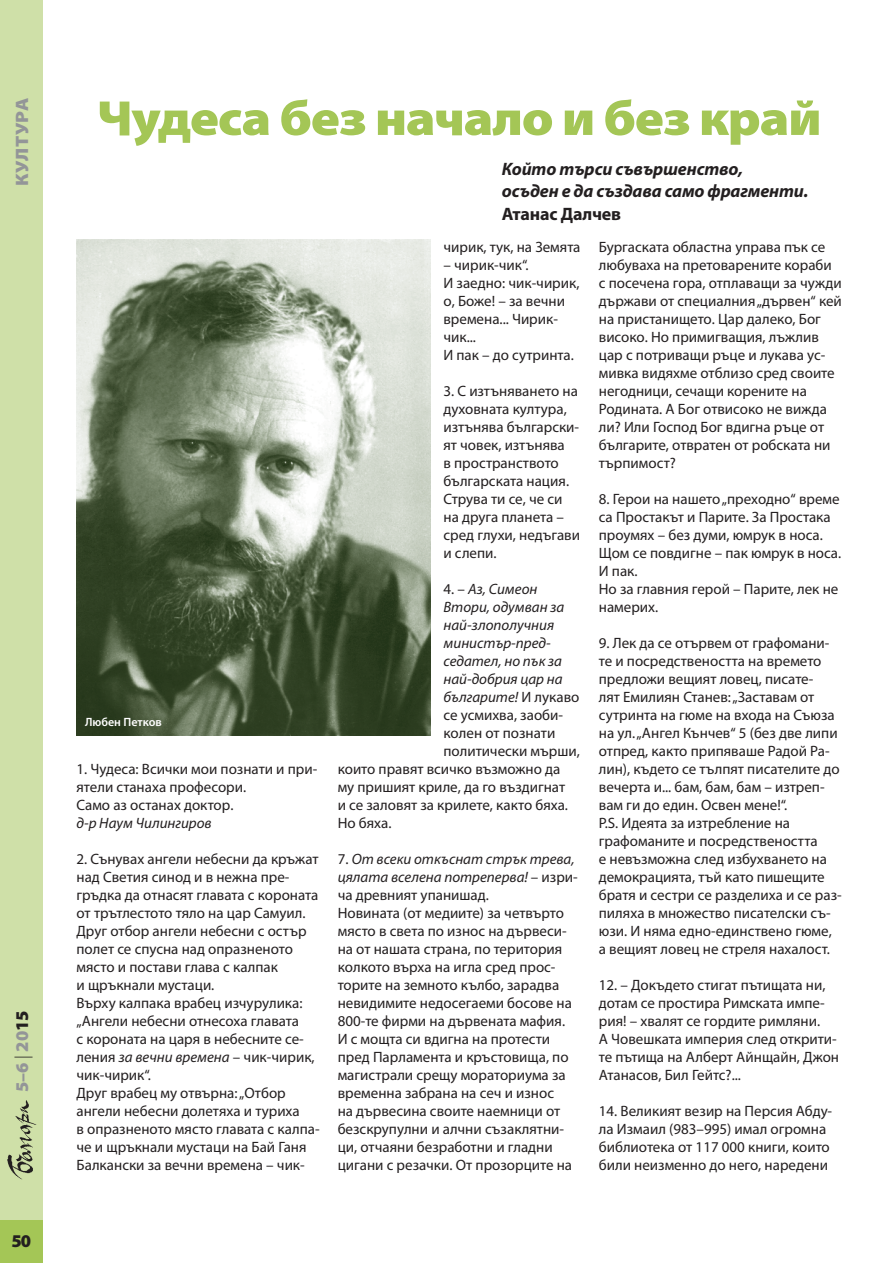
<style>
.page{position:relative;width:893px;height:1263px;background:#fff}
.page>*{position:absolute;margin:0;border:0;box-sizing:border-box;transform-origin:0 0}
.t1{font:900 49.5px "Myriad Pro";letter-spacing:-.025em;color:#a4c656;scale:1.1 1}
.t2{font:italic 700 18px/22.5px "Myriad Pro";letter-spacing:-.01em;color:#231f20}
.t3{font:700 18px "Myriad Pro";letter-spacing:-.01em;color:#231f20}
.t4{font:900 18px "Myriad Pro";color:#939598}
.t5{font:900 18px "Myriad Pro";color:#939598;scale:1.1 1}
.t6{font:900 18px "Myriad Pro";color:#231f20}
.t7{font:15px/18px "Myriad Pro";color:#231f20}
.t8{font:italic 15px "Myriad Pro";color:#231f20}
.t9{font:600 12px "Myriad Pro";color:#fff}
.s1{font-weight:300;color:#231f20}
.s2{color:#231f20}
.s3{font-style:italic}
.s4{font-style:normal}
</style>
<div class="page">
<div style="left:0;top:0;width:43px;height:1263px;background:#cfe0a8"></div>
<div style="left:0;top:1220px;width:43px;height:43px;background:#a4c656"></div>
<img style="left:7px;top:1100px;width:29px;height:80px">
<img style="left:77px;top:239px;width:354px;height:497px">
<p class="t5" style="left:10px;top:186px;width:82px;rotate:-90deg">КУЛТУРА</p>
<p class="t4" style="left:10px;top:1092px;width:83px;rotate:-90deg">5–6 <span class="s1">|</span> 20<span class="s2">15</span></p>
<p class="t6" style="left:12px;top:1229px;width:21px">50</p>
<h1 class="t1" style="left:97px;top:85px;width:660px">Чудеса без начало и без край</h1>
<p class="t2" style="left:502px;top:157px;width:308px">Който търси съвършенство,<br>осъден е да създава само фрагменти.</p>
<p class="t3" style="left:502px;top:202px;width:121px">Атанас Далчев</p>
<p class="t9" style="left:85px;top:714px;width:78px">Любен Петков</p>
<p class="t7" style="left:77px;top:760px;width:242px">1. Чудеса: Всички мои познати и при&shy;ятели станаха професори.<br>Само аз останах доктор.</p>
<p class="t8" style="left:77px;top:814px;width:137px">д-р Наум Чилингиров</p>
<p class="t7" style="left:77px;top:850px;width:245px">2. Сънувах ангели небесни да кръжат над Светия синод и в нежна пре&shy;гръдка да отнасят главата с короната от трътлестото тяло на цар Самуил.<br>Друг отбор ангели небесни с остър полет се спусна над опразненото място и постави глава с калпак<br>и щръкнали мустаци.<br>Върху калпака врабец изчурулика: „Ангели небесни отнесоха главата<br>с короната на царя в небесните се&shy;ления <span class="s3">за вечни времена</span> – чик-чирик, чик-чирик“.<br>Друг врабец му отвърна: „Отбор ангели небесни долетяха и туриха<br>в опразненото място главата с калпа&shy;че и щръкнали мустаци на Бай Ганя<br>Балкански за вечни времена – чик-</p>
<p class="t7" style="left:443px;top:238px;width:139px">чирик, тук, на Земята</p>
<p class="t7" style="left:443px;top:256px;width:137px">– чирик-чик“.<br>И заедно: чик-чирик, о, Боже! – за вечни времена... Чирик&shy;чик...<br>И пак – до сутринта.</p>
<p class="t7" style="left:443px;top:382px;width:138px">3. С изтъняването на духовната култура, изтънява български&shy;ят човек, изтънява<br>в пространството българската нация.<br>Струва ти се, че си на друга планета – сред глухи, недъгави и слепи.</p>
<p class="t8" style="left:443px;top:580px;width:96px"><span class="s4">4. –</span> Аз, Симеон</p>
<p class="t8" style="left:443px;top:598px;width:122px">Втори, одумван за</p>
<p class="t8" style="left:443px;top:616px;width:112px">най-злополучния</p>
<p class="t8" style="left:443px;top:634px;width:109px">министър-пред-</p>
<p class="t8" style="left:443px;top:652px;width:120px">седател, но пък за</p>
<p class="t8" style="left:443px;top:670px;width:121px">най-добрия цар на</p>
<p class="t8" style="left:443px;top:688px;width:138px">българите! <span class="s4">И лукаво</span></p>
<p class="t7" style="left:443px;top:706px;width:121px">се усмихва, заоби-</p>
<p class="t7" style="left:443px;top:724px;width:113px">колен от познати</p>
<p class="t7" style="left:443px;top:742px;width:138px">политически мърши,</p>
<p class="t7" style="left:338px;top:760px;width:224px">които правят всичко възможно да</p>
<p class="t7" style="left:338px;top:778px;width:229px">му пришият криле, да го въздигнат</p>
<p class="t7" style="left:338px;top:796px;width:232px">и се заловят за крилете, както бяха.</p>
<p class="t7" style="left:338px;top:814px;width:55px">Но бяха.</p>
<p class="t7" style="left:338px;top:850px;width:242px">7. <span class="s3">От всеки откъснат стрък трева, цялата вселена потреперва!</span> – изри&shy;ча древният упанишад.<br>Новината (от медиите) за четвърто място в света по износ на дървеси&shy;на от нашата страна, по територия колкото върха на игла сред прос&shy;торите на земното кълбо, зарадва невидимите недосегаеми босове на<br>800-те фирми на дървената мафия.<br>И с мощта си вдигна на протести пред Парламента и кръстовища, по магистрали срещу мораториума за временна забрана на сеч и износ<br>на дървесина своите наемници от безскрупулни и алчни съзаклятни&shy;ци, отчаяни безработни и гладни цигани с резачки. От прозорците на</p>
<p class="t7" style="left:599px;top:238px;width:245px">Бургаската областна управа пък се любуваха на претоварените кораби с посечена гора, отплаващи за чужди държави от специалния „дървен“ кей на пристанището. Цар далеко, Бог високо. Но примигващия, лъжлив цар с потриващи ръце и лукава ус&shy;мивка видяхме отблизо сред своите негодници, сечащи корените на<br>Родината. А Бог отвисоко не вижда ли? Или Господ Бог вдигна ръце от българите, отвратен от робската ни търпимост?</p>
<p class="t7" style="left:599px;top:490px;width:244px">8. Герои на нашето „преходно“ време са Простакът и Парите. За Простака проумях – без думи, юмрук в носа.<br>Щом се повдигне – пак юмрук в носа.<br>И пак.<br>Но за главния герой – Парите, лек не намерих.</p>
<p class="t7" style="left:599px;top:634px;width:244px">9. Лек да се отървем от графомани&shy;те и посредствеността на времето предложи вещият ловец, писате-<br>лят Емилиян Станев: „Заставам от сутринта на гюме на входа на Съюза на ул. „Ангел Кънчев“ 5 (без две липи отпред, както припяваше Радой Ра&shy;лин), където се тълпят писателите до вечерта и... бам, бам, бам – изтреп&shy;вам ги до един. Освен мене!“.<br>Р.S. Идеята за изтребление на графоманите и посредствеността<br>е невъзможна след избухването на демокрацията, тъй като пишещите братя и сестри се разделиха и се раз&shy;пиляха в множество писателски съ&shy;юзи. И няма едно-единствено гюме, а вещият ловец не стреля нахалост.</p>
<p class="t7" style="left:599px;top:976px;width:242px">12. – Докъдето стигат пътищата ни, дотам се простира Римската импе&shy;рия! – хвалят се гордите римляни.<br>А Човешката империя след открити&shy;те пътища на Алберт Айнщайн, Джон<br>Атанасов, Бил Гейтс?...</p>
<p class="t7" style="left:599px;top:1102px;width:235px">14. Великият везир на Персия Абду&shy;ла Измаил (983–995) имал огромна библиотека от 117 000 книги, които били неизменно до него, наредени</p>
</div>
